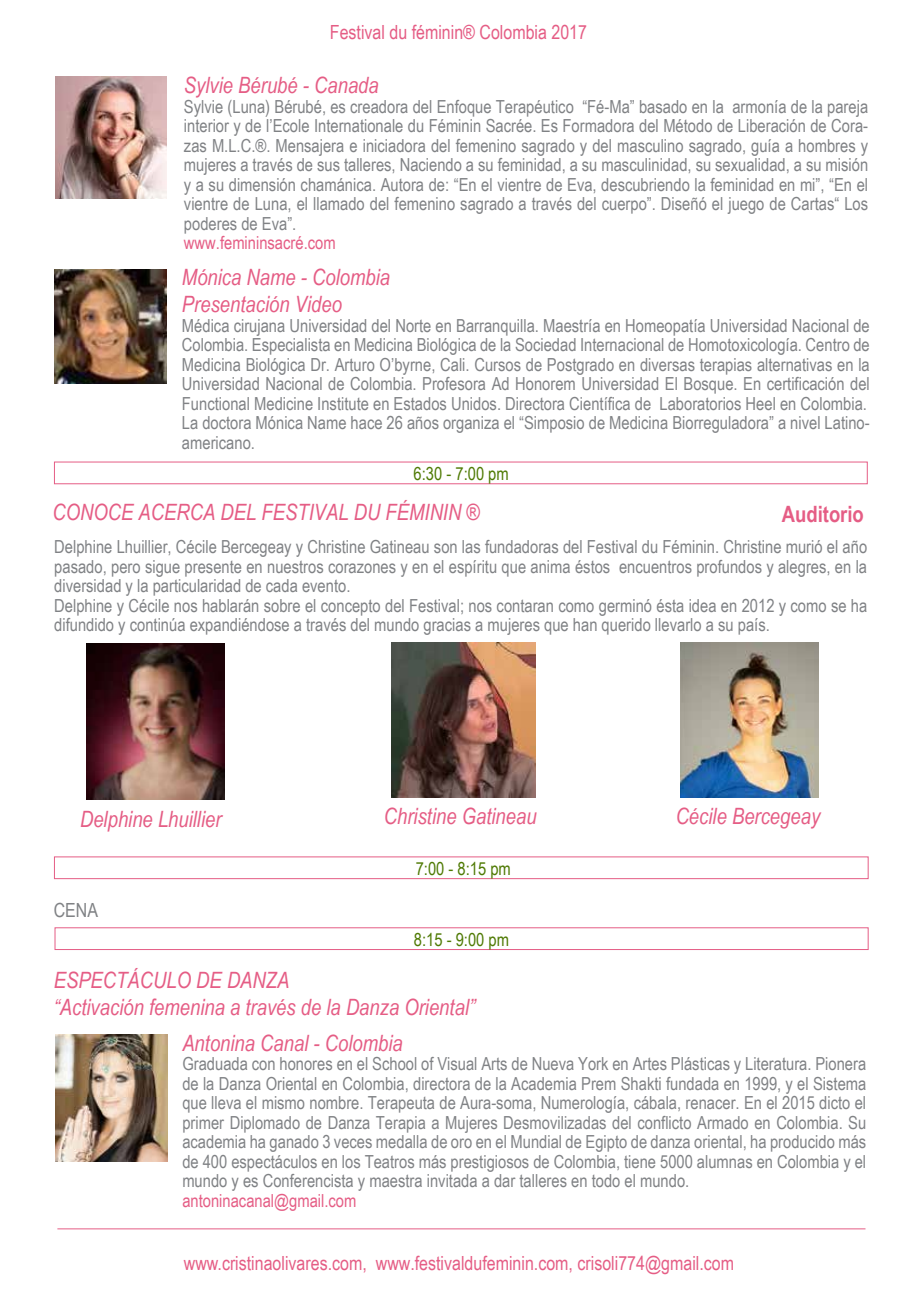
<style>
.page{position:relative;width:918px;height:1301px;background:#fff}
.page>*{position:absolute;margin:0;border:0;box-sizing:border-box;transform-origin:0 0}
.t1{font:italic 22.5px/27px "Arial Narrow";color:#e55d85}
.t2{font:700 22.5px "Arial Narrow";color:#e55d85}
.t3{font:19.5px "Arial Narrow";color:#e55d85}
.t4{font:19.5px "Arial Narrow";color:#808285}
.t5{font:18px/19.5px "Arial Narrow";color:#808285}
.t6{font:18px "Arial Narrow";color:#e55d85}
.t7{font:18px "Arial Narrow";color:#4f7a04}
</style>
<div class="page">
<hr style="left:57px;top:1228px;width:809px;height:1px;background:#e55d85">
<div style="left:54px;top:462px;width:814px;height:22px;border:1px solid #e55d85"></div>
<img style="left:681px;top:642px;width:138px;height:156px">
<div style="left:54px;top:856px;width:814px;height:23px;border:1px solid #e55d85"></div>
<div style="left:55px;top:927px;width:813px;height:23px;border:1px solid #e55d85"></div>
<img style="left:87px;top:643px;width:137px;height:156px">
<img style="left:54px;top:269px;width:113px;height:114px">
<img style="left:55px;top:1035px;width:112px;height:126px">
<img style="left:392px;top:642px;width:143px;height:156px">
<img style="left:55px;top:77px;width:112px;height:121px">
<p class="t3" style="left:330px;top:21px;width:259px">Festival du féminin® Colombia 2017</p>
<p class="t1" style="left:184px;top:72px;width:196px">Sylvie Bérubé - Canada</p>
<p class="t5" style="left:184px;top:97px;width:686px;text-align:justify">Sylvie (Luna) Bérubé, es creadora del Enfoque Terapéutico “Fé-Ma” basado en la armonía de la pareja interior y de l’Ecole Internationale du Féminin Sacrée. Es Formadora del Método de Liberación de Cora&shy;zas M.L.C.®. Mensajera e iniciadora del femenino sagrado y del masculino sagrado, guía a hombres y mujeres a través de sus talleres, Naciendo a su feminidad, a su masculinidad, su sexualidad, a su misión y a su dimensión chamánica. Autora de: “En el vientre de Eva, descubriendo la feminidad en mi”, “En el vientre de Luna, el llamado del femenino sagrado a través del cuerpo”. Diseñó el juego de Cartas“ Los poderes de Eva”.</p>
<p class="t6" style="left:184px;top:233px;width:153px">www.femininsacré.com</p>
<p class="t1" style="left:182px;top:264px;width:210px">Mónica Name - Colombia<br>Presentación Video</p>
<p class="t5" style="left:182px;top:316px;width:689px">Médica cirujana Universidad del Norte en Barranquilla. Maestría en Homeopatía Universidad Nacional de Colombia. Especialista en Medicina Biológica de la Sociedad Internacional de Homotoxicología. Centro de Medicina Biológica Dr. Arturo O’byrne, Cali. Cursos de Postgrado en diversas terapias alternativas en la Universidad Nacional de Colombia. Profesora Ad Honorem Universidad El Bosque. En certificación del Functional Medicine Institute en Estados Unidos. Directora Científica de Laboratorios Heel en Colombia.<br>La doctora Mónica Name hace 26 años organiza el “Simposio de Medicina Biorreguladora” a nivel Latino&shy;americano.</p>
<p class="t7" style="left:414px;top:464px;width:97px">6:30 - 7:00 pm</p>
<p class="t1" style="left:52px;top:498px;width:429px">CONOCE ACERCA DEL FESTIVAL DU FÉMININ ®</p>
<p class="t2" style="left:782px;top:497px;width:83px">Auditorio</p>
<p class="t5" style="left:54px;top:537px;width:815px">Delphine Lhuillier, Cécile Bercegeay y Christine Gatineau son las fundadoras del Festival du Féminin. Christine murió el año pasado, pero sigue presente en nuestros corazones y en el espíritu que anima éstos encuentros profundos y alegres, en la diversidad y la particularidad de cada evento.<br>Delphine y Cécile nos hablarán sobre el concepto del Festival; nos contaran como germinó ésta idea en 2012 y como se ha difundido y continúa expandiéndose a través del mundo gracias a mujeres que han querido llevarlo a su país.</p>
<p class="t1" style="left:384px;top:802px;width:154px">Christine Gatineau</p>
<p class="t1" style="left:80px;top:805px;width:143px">Delphine Lhuillier</p>
<p class="t1" style="left:676px;top:803px;width:146px">Cécile Bercegeay</p>
<p class="t7" style="left:416px;top:858px;width:97px">7:00 - 8:15 pm</p>
<p class="t4" style="left:54px;top:898px;width:46px">CENA</p>
<p class="t7" style="left:414px;top:929px;width:97px">8:15 - 9:00 pm</p>
<p class="t1" style="left:54px;top:966px;width:423px">ESPECTÁCULO DE DANZA<br>“Activación femenina a través de la Danza Oriental”</p>
<p class="t1" style="left:182px;top:1029px;width:222px">Antonina Canal - Colombia</p>
<p class="t5" style="left:182px;top:1054px;width:686px;text-align:justify">Graduada con honores en el School of Visual Arts de Nueva York en Artes Plásticas y Literatura. Pionera de la Danza Oriental en Colombia, directora de la Academia Prem Shakti fundada en 1999, y el Sistema que lleva el mismo nombre. Terapeuta de Aura-soma, Numerología, cábala, renacer. En el 2015 dicto el primer Diplomado de Danza Terapia a Mujeres Desmovilizadas del conflicto Armado en Colombia. Su academia ha ganado 3 veces medalla de oro en el Mundial de Egipto de danza oriental, ha producido más de 400 espectáculos en los Teatros más prestigiosos de Colombia, tiene 5000 alumnas en Colombia y el mundo y es Conferencista y maestra invitada a dar talleres en todo el mundo.</p>
<p class="t6" style="left:182px;top:1190px;width:176px">antoninacanal@gmail.com</p>
<p class="t3" style="left:184px;top:1251px;width:552px">www.cristinaolivares.com, www.festivaldufeminin.com, crisoli774@gmail.com</p>
</div>
